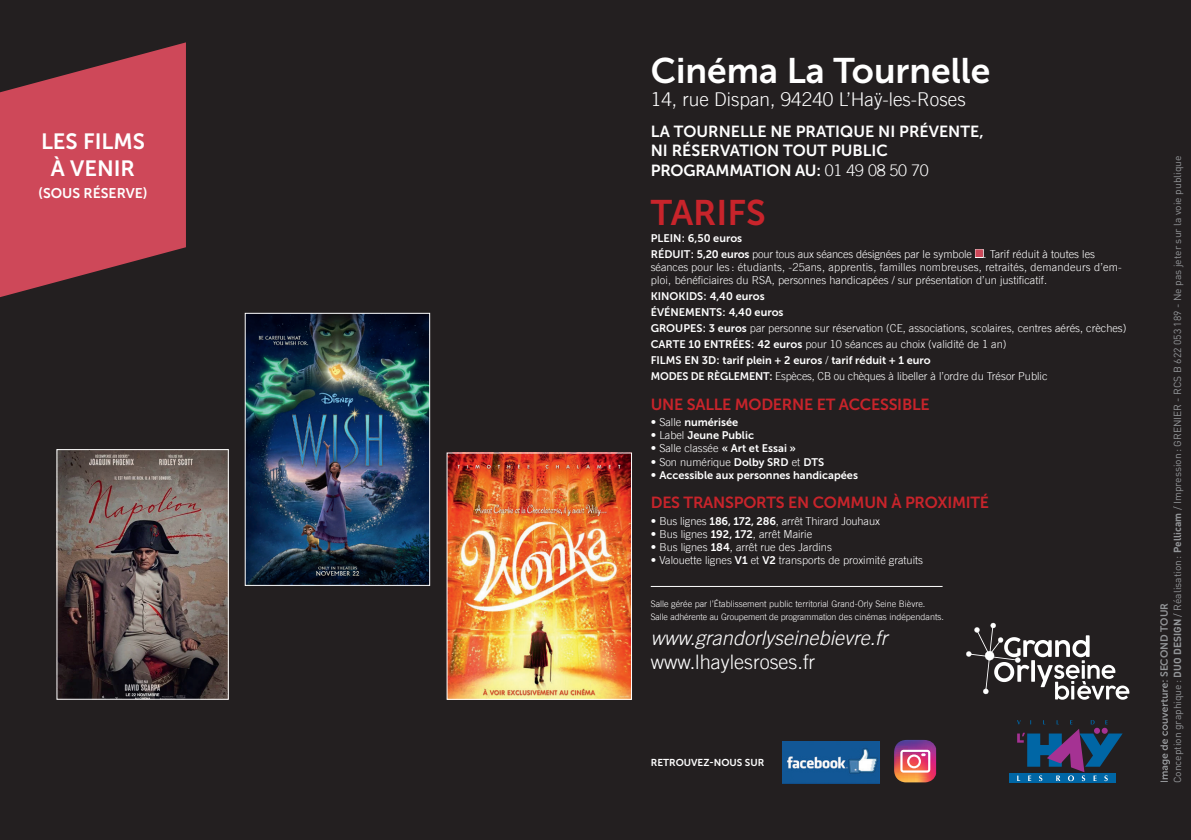
<style>
.page{position:relative;width:1191px;height:840px;background:#fff}
.page>*{position:absolute;margin:0;border:0;box-sizing:border-box;transform-origin:0 0}
.t1{font:35.4px "Museo Sans 700";color:#fff}
.t2{font:35.4px "Museo Sans 700";color:#c8242b}
.t3{font:22px/26.4px "Museo Sans 700";color:#fff;text-align:center}
.t4{font:italic 300 20px "Trade Gothic LT";color:#fff}
.t5{font:300 20px "Trade Gothic LT";color:#fff}
.t6{font:300 19px "Trade Gothic LT";color:#fff}
.t7{font:16px/19.2px "Museo Sans 700";color:#fff}
.t8{font:16px "Museo Sans 700";letter-spacing:-.015em;color:#c8242b}
.t9{font:14px "Museo Sans 700";color:#fff}
.t10{font:300 11px/13.2px "Trade Gothic LT";color:#fff}
.t11{font:11px/16px "Museo Sans 700";color:#fff}
.t12{font:10.4px "Museo Sans 700";color:#939598}
.t13{font:10.2px "DIN Pro";color:#939598}
.t14{font:10px "Museo Sans 700";color:#fff}
.t15{font:300 9px/13.6px "Trade Gothic LT";color:#fff}
.s1{font-family:"Trade Gothic LT";font-weight:300}
.s2{font-family:"Museo Sans 700";font-weight:400}
.s3{font-weight:700}
</style>
<div class="page">
<div style="left:0;top:0;width:1191px;height:839px;background:#231f20"></div>
<svg style="left:0;top:42px;width:186px;height:255px;fill:#ce4859"></svg>
<img style="left:782px;top:741px;width:97px;height:41px">
<hr style="left:651px;top:585px;width:291px;height:1px;background:#fff">
<svg style="left:1009px;top:773px;width:106px;height:9px"></svg>
<svg style="left:1017px;top:720px;width:105px;height:60px"></svg>
<img style="left:247px;top:315px;width:181px;height:268px">
<div style="left:245px;top:313px;width:185px;height:272px;border:1px solid #fff"></div>
<img style="left:59px;top:451px;width:167px;height:246px">
<img style="left:449px;top:454px;width:180px;height:243px">
<svg style="left:966px;top:622px;width:163px;height:77px"></svg>
<svg style="left:894px;top:739px;width:42px;height:43px"></svg>
<svg style="left:1160px;top:680px;width:10px;height:100px"></svg>
<h2 class="t3" style="left:41px;top:128px;width:105px">LES FILMS<br>À VENIR</h2>
<p class="t9" style="left:38px;top:185px;width:111px">(SOUS RÉSERVE)</p>
<h1 class="t1" style="left:651px;top:51px;width:341px">Cinéma La Tournelle</h1>
<h3 class="t6" style="left:651px;top:88px;width:316px">14, rue Dispan, 94240 L’Haÿ-les-Roses</h3>
<h3 class="t7" style="left:651px;top:122px;width:334px">LA TOURNELLE NE PRATIQUE NI PRÉVENTE,<br>NI RÉSERVATION TOUT PUBLIC<br>PROGRAMMATION AU : <span class="s1">01 49 08 50 70</span></h3>
<h1 class="t2" style="left:651px;top:193px;width:117px">TARIFS</h1>
<p class="t11" style="left:651px;top:229px;width:93px">PLEIN : 6,50 euros</p>
<p class="t10" style="left:651px;top:247px;width:473px"><span class="s2">RÉDUIT : 5,20 euros</span> pour tous aux séances désignées par le symbole ■. Tarif réduit à toutes les séances pour les : étudiants, -25ans, apprentis, familles nombreuses, retraités, demandeurs d’em&shy;ploi, bénéficiaires du RSA, personnes handicapées / sur présentation d’un justificatif.</p>
<p class="t11" style="left:651px;top:288px;width:134px">KINOKIDS : 4,40 euros<br>ÉVÉNEMENTS : 4,40 euros</p>
<p class="t10" style="left:651px;top:320px;width:477px;line-height:16px"><span class="s2">GROUPES : 3 euros</span> par personne sur réservation (CE, associations, scolaires, centres aérés, crèches)<br><span class="s2">CARTE 10 ENTRÉES : 42 euros</span> pour 10 séances au choix (validité de 1 an)</p>
<p class="t11" style="left:651px;top:352px;width:281px">FILMS EN 3D : tarif plein + 2 euros <span class="s1">/</span> tarif réduit + 1 euro</p>
<p class="t10" style="left:651px;top:369px;width:398px"><span class="s2">MODES DE RÈGLEMENT :</span> Espèces, CB ou chèques à libeller à l’ordre du Trésor Public</p>
<h3 class="t8" style="left:651px;top:395px;width:280px">UNE SALLE MODERNE ET ACCESSIBLE</h3>
<p class="t11" style="left:651px;top:414px;width:89px"><span class="s1">• Salle</span> numérisée</p>
<p class="t11" style="left:651px;top:427px;width:105px"><span class="s1">• Label</span> Jeune Public</p>
<p class="t10" style="left:651px;top:441px;width:147px">• Salle classée <span class="s2">« Art et Essai »</span></p>
<p class="t10" style="left:651px;top:454px;width:175px">• Son numérique <span class="s2">Dolby SRD</span> et <span class="s2">DTS</span></p>
<p class="t11" style="left:651px;top:467px;width:209px"><span class="s1">•</span> Accessible aux personnes handicapées</p>
<h3 class="t8" style="left:651px;top:493px;width:340px">DES TRANSPORTS EN COMMUN À PROXIMITÉ</h3>
<p class="t10" style="left:651px;top:513px;width:231px">• Bus lignes <span class="s2">186, 172, 286</span>, arrêt Thirard Jouhaux</p>
<p class="t10" style="left:651px;top:526px;width:163px">• Bus lignes <span class="s2">192, 172</span>, arrêt Mairie</p>
<p class="t10" style="left:651px;top:540px;width:183px">• Bus lignes <span class="s2">184</span>, arrêt rue des Jardins</p>
<p class="t10" style="left:651px;top:553px;width:274px">• Valouette lignes <span class="s2">V1</span> et <span class="s2">V2</span> transports de proximité gratuits</p>
<p class="t15" style="left:651px;top:596px;width:295px">Salle gérée par l’Établissement public territorial Grand-Orly Seine Bièvre.<br>Salle adhérente au Groupement de programmation des cinémas indépendants.</p>
<h3 class="t4" style="left:651px;top:625px;width:238px">www.grandorlyseinebievre.fr</h3>
<h3 class="t5" style="left:651px;top:649px;width:166px">www.lhaylesroses.fr</h3>
<p class="t14" style="left:651px;top:756px;width:115px">RETROUVEZ-NOUS SUR</p>
<p class="t13" style="left:1169px;top:782px;width:629px;rotate:-90deg">Conception graphique : <span class="s3">DUO DESIGN</span> / Réalisation : <span class="s3">Pellicam</span> / Impression : GRENIER - RCS B 622 053 189 - Ne pas jeter sur la voie publique</p>
<p class="t12" style="left:1158px;top:676px;width:76px;rotate:-90deg">SECOND TOUR</p>
</div>
